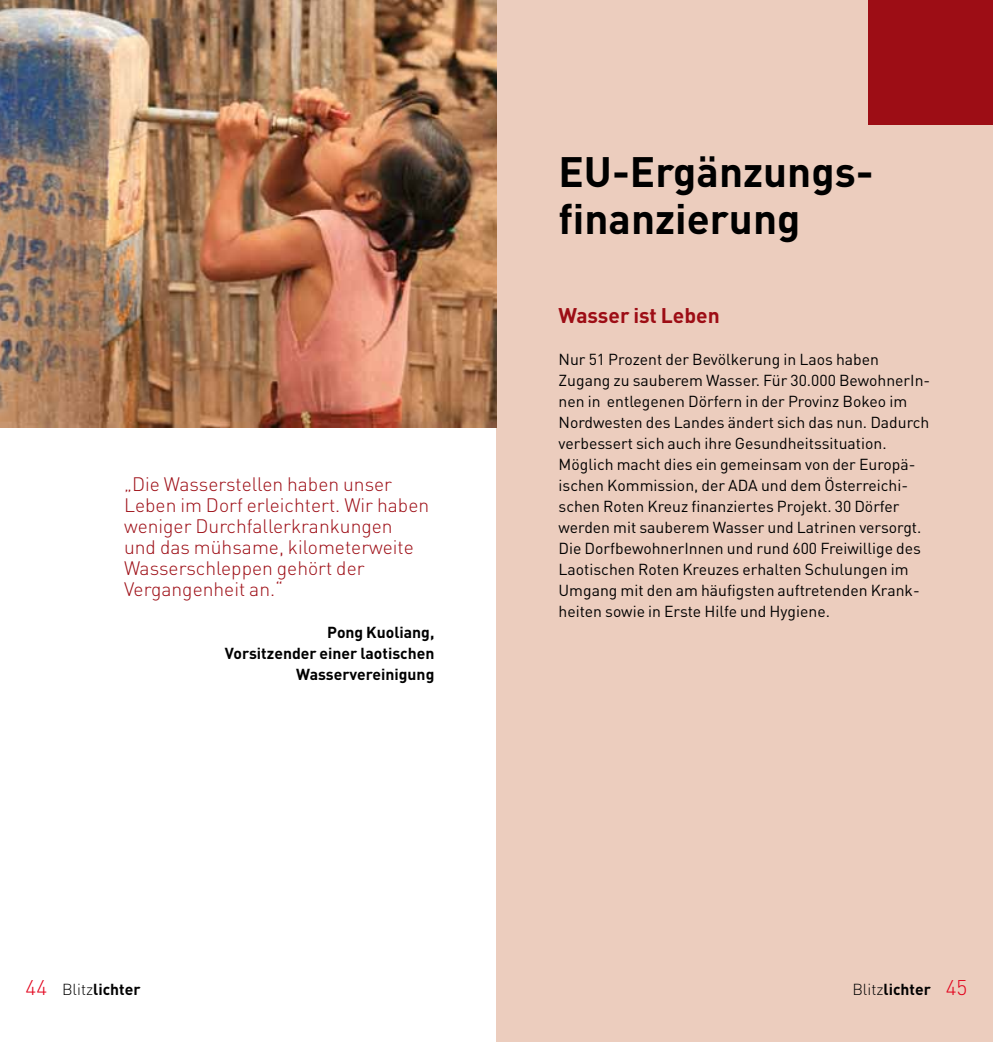
<style>
.page{position:relative;width:993px;height:1042px;background:#fff}
.page>*{position:absolute;margin:0;border:0;box-sizing:border-box;transform-origin:0 0}
.t1{font:700 42px/47.2px "DIN Pro";color:#000}
.t2{font:700 21px "DIN Pro";color:#9d0d15}
.t3{font:300 19.25px/21px "DIN Pro";color:#9d0d15}
.t4{font:15.75px/21px "DIN Pro";color:#000}
.t5{font:700 15.75px/21px "DIN Pro";color:#000;text-align:right}
.s1{font-weight:300;font-size:21px;color:#e2001a}
.s2{font-weight:300}
</style>
<div class="page">
<div style="left:496px;top:0;width:496px;height:1042px;background:#eccdbe"></div>
<img style="left:0;top:0;width:496px;height:428px">
<div style="left:868px;top:0;width:124px;height:124px;background:#9d0d15"></div>
<p class="t3" style="left:124px;top:472px;width:306px">„Die Wasserstellen haben unser<br>Leben im Dorf erleichtert. Wir haben weniger Durchfallerkrankungen und das mühsame, kilometerweite<br>Wasserschleppen gehört der<br>Vergangenheit an.“</p>
<p class="t5" style="left:225px;top:621px;width:211px">Pong Kuoliang,<br>Vorsitzender einer laotischen<br>Wasservereinigung</p>
<h1 class="t1" style="left:558px;top:146px;width:311px">EU-Ergänzungs&shy;finanzierung</h1>
<h2 class="t2" style="left:558px;top:301px;width:163px">Wasser ist Leben</h2>
<p class="t4" style="left:558px;top:348px;width:373px">Nur 51 Prozent der Bevölkerung in Laos haben Zugang zu sauberem Wasser. Für 30.000 BewohnerIn&shy;nen in entlegenen Dörfern in der Provinz Bokeo im Nordwesten des Landes ändert sich das nun. Dadurch verbessert sich auch ihre Gesundheitssituation.<br>Möglich macht dies ein gemeinsam von der Europä&shy;ischen Kommission, der ADA und dem Österreichi&shy;schen Roten Kreuz finanziertes Projekt. 30 Dörfer werden mit sauberem Wasser und Latrinen versorgt.<br>Die DorfbewohnerInnen und rund 600 Freiwillige des Laotischen Roten Kreuzes erhalten Schulungen im Umgang mit den am häufigsten auftretenden Krank&shy;heiten sowie in Erste Hilfe und Hygiene.</p>
<p class="t5" style="left:26px;top:978px;width:116px"><span class="s1">44</span> <span class="s2">Blitz</span>lichter</p>
<p class="t5" style="left:852px;top:978px;width:116px"><span class="s2">Blitz</span>lichter <span class="s1">45</span></p>
</div>
